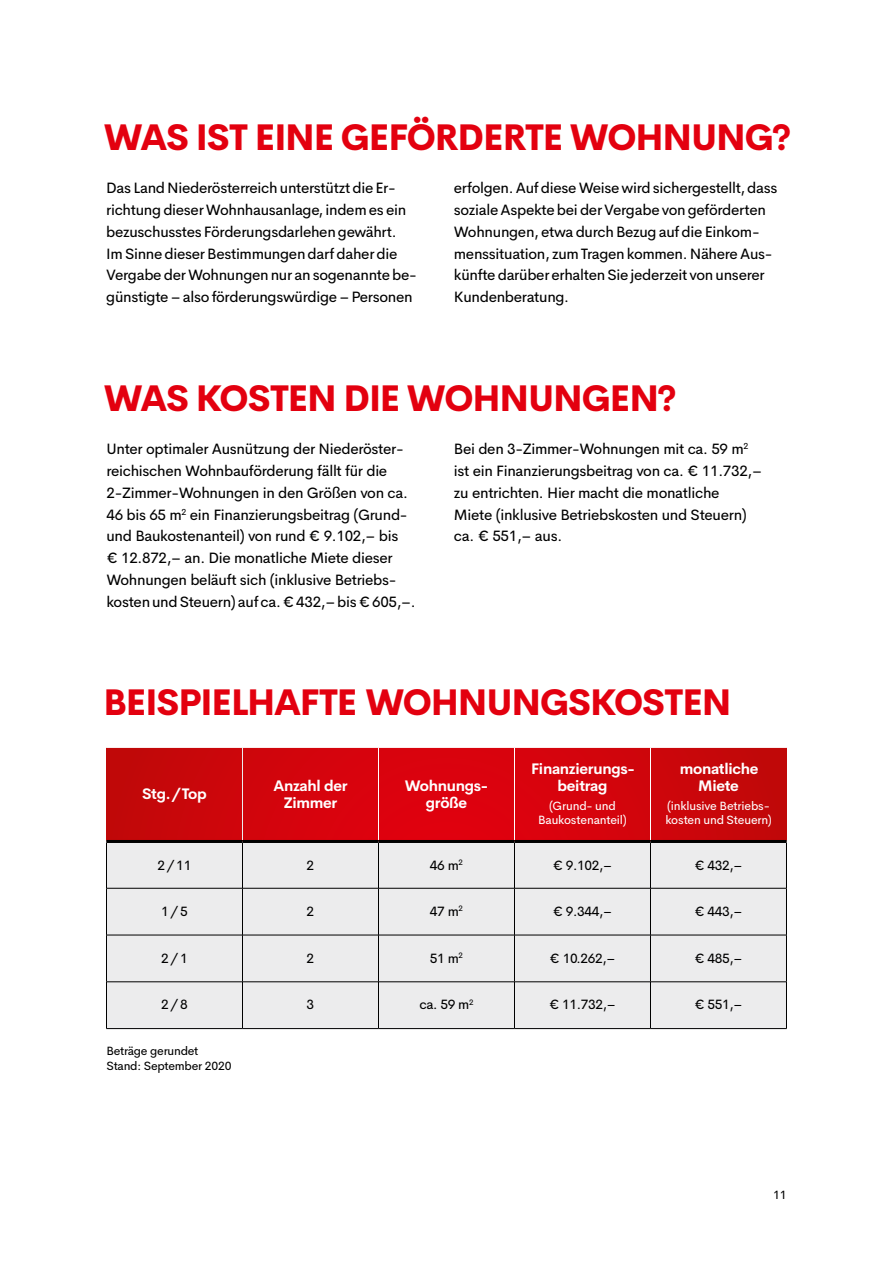
<style>
.page{position:relative;width:893px;height:1263px;background:#fff}
.page>*{position:absolute;margin:0;border:0;box-sizing:border-box;transform-origin:0 0}
.t1{font:800 36px "Cerebri Sans";letter-spacing:-.03em;color:#e3000f}
.t2{font:15px/21.8px "Cerebri Sans";letter-spacing:-.02em;color:#000}
.t3{font:700 15px/17.2px "Cerebri Sans";letter-spacing:-.02em;color:#fff;text-align:center}
.t4{font:13.5px "Cerebri Sans";letter-spacing:-.025em;color:#000}
.t5{font:12px/14.2px "Cerebri Sans";letter-spacing:-.015em;color:#fff;text-align:center}
.t6{font:12px/15px "Cerebri Sans";letter-spacing:-.02em;color:#000}
</style>
<div class="page">
<svg style="left:107px;top:748px;width:679px;height:92px;background:#d0040b"></svg>
<div style="left:107px;top:843px;width:407px;height:185px;background:#ececed"></div>
<div style="left:515px;top:843px;width:271px;height:185px;background:#ececed"></div>
<hr style="left:106px;top:843px;width:1px;height:45px;background:#000">
<hr style="left:242px;top:843px;width:1px;height:45px;background:#000">
<hr style="left:378px;top:843px;width:1px;height:45px;background:#000">
<hr style="left:514px;top:843px;width:1px;height:45px;background:#000">
<hr style="left:650px;top:843px;width:1px;height:45px;background:#000">
<hr style="left:786px;top:843px;width:1px;height:45px;background:#000">
<hr style="left:106px;top:888px;width:136px;height:1px;background:#000">
<hr style="left:106px;top:888px;width:1px;height:47px;background:#000">
<hr style="left:242px;top:888px;width:136px;height:1px;background:#000">
<hr style="left:242px;top:888px;width:1px;height:47px;background:#000">
<hr style="left:378px;top:888px;width:136px;height:1px;background:#000">
<hr style="left:378px;top:888px;width:1px;height:47px;background:#000">
<hr style="left:514px;top:888px;width:136px;height:1px;background:#000">
<hr style="left:514px;top:888px;width:1px;height:47px;background:#000">
<hr style="left:650px;top:888px;width:137px;height:1px;background:#000">
<hr style="left:650px;top:888px;width:1px;height:47px;background:#000">
<hr style="left:786px;top:888px;width:1px;height:47px;background:#000">
<hr style="left:106px;top:935px;width:136px;height:1px;background:#000">
<hr style="left:106px;top:935px;width:1px;height:46px;background:#000">
<hr style="left:242px;top:935px;width:136px;height:1px;background:#000">
<hr style="left:242px;top:935px;width:1px;height:46px;background:#000">
<hr style="left:378px;top:935px;width:136px;height:1px;background:#000">
<hr style="left:378px;top:935px;width:1px;height:46px;background:#000">
<hr style="left:514px;top:935px;width:136px;height:1px;background:#000">
<hr style="left:514px;top:935px;width:1px;height:46px;background:#000">
<hr style="left:650px;top:935px;width:137px;height:1px;background:#000">
<hr style="left:650px;top:935px;width:1px;height:46px;background:#000">
<hr style="left:786px;top:935px;width:1px;height:46px;background:#000">
<hr style="left:106px;top:981px;width:136px;height:1px;background:#000">
<hr style="left:106px;top:982px;width:1px;height:46px;background:#000">
<hr style="left:242px;top:981px;width:136px;height:1px;background:#000">
<hr style="left:242px;top:982px;width:1px;height:46px;background:#000">
<hr style="left:378px;top:981px;width:136px;height:1px;background:#000">
<hr style="left:378px;top:982px;width:1px;height:46px;background:#000">
<hr style="left:514px;top:981px;width:136px;height:1px;background:#000">
<hr style="left:514px;top:982px;width:1px;height:46px;background:#000">
<hr style="left:650px;top:981px;width:137px;height:1px;background:#000">
<hr style="left:650px;top:982px;width:1px;height:46px;background:#000">
<hr style="left:786px;top:982px;width:1px;height:46px;background:#000">
<hr style="left:106px;top:1028px;width:136px;height:1px;background:#000">
<hr style="left:242px;top:1028px;width:136px;height:1px;background:#000">
<hr style="left:378px;top:1028px;width:136px;height:1px;background:#000">
<hr style="left:514px;top:1028px;width:136px;height:1px;background:#000">
<hr style="left:650px;top:1028px;width:137px;height:1px;background:#000">
<hr style="left:378px;top:748px;width:1px;height:92px;background:#fff">
<hr style="left:514px;top:748px;width:1px;height:92px;background:#fff">
<hr style="left:650px;top:748px;width:1px;height:92px;background:#fff">
<hr style="left:106px;top:840px;width:136px;height:3px;background:#000">
<hr style="left:242px;top:840px;width:136px;height:3px;background:#000">
<hr style="left:378px;top:840px;width:136px;height:3px;background:#000">
<hr style="left:514px;top:840px;width:136px;height:3px;background:#000">
<hr style="left:650px;top:840px;width:137px;height:3px;background:#000">
<hr style="left:242px;top:748px;width:1px;height:92px;background:#ececed">
<h1 class="t1" style="left:104px;top:107px;width:689px">WAS IST EINE GEFÖRDERTE WOHNUNG?</h1>
<p class="t2" style="left:106px;top:176px;width:312px">Das Land Niederösterreich unterstützt die Er&shy;richtung dieser Wohnhausanlage, indem es ein bezuschusstes Förderungsdarlehen gewährt.<br>Im Sinne dieser Bestimmungen darf daher die Vergabe der Wohnungen nur an sogenannte be&shy;günstigte – also förderungswürdige – Personen</p>
<p class="t2" style="left:454px;top:176px;width:325px">erfolgen. Auf diese Weise wird sichergestellt, dass soziale Aspekte bei der Vergabe von geförderten Wohnungen, etwa durch Bezug auf die Einkom&shy;menssituation, zum Tragen kommen. Nähere Aus&shy;künfte darüber erhalten Sie jederzeit von unserer Kundenberatung.</p>
<h1 class="t1" style="left:104px;top:368px;width:574px">WAS KOSTEN DIE WOHNUNGEN?</h1>
<p class="t2" style="left:106px;top:437px;width:311px">Unter optimaler Ausnützung der Niederöster&shy;reichischen Wohnbauförderung fällt für die 2-Zimmer-Wohnungen in den Größen von ca.<br>46 bis 65 m<sup>2</sup> ein Finanzierungsbeitrag (Grund&shy;und Baukostenanteil) von rund € 9.102,– bis<br>€ 12.872,– an. Die monatliche Miete dieser Wohnungen beläuft sich (inklusive Betriebs&shy;kosten und Steuern) auf ca. € 432,– bis € 605,–.</p>
<p class="t2" style="left:454px;top:437px;width:310px">Bei den 3-Zimmer-Wohnungen mit ca. 59 m<sup>2 </sup>ist ein Finanzierungsbeitrag von ca. € 11.732,– zu entrichten. Hier macht die monatliche<br>Miete (inklusive Betriebskosten und Steuern) ca. € 551,– aus.</p>
<h1 class="t1" style="left:103px;top:673px;width:630px">BEISPIELHAFTE WOHNUNGSKOSTEN</h1>
<p class="t3" style="left:142px;top:784px;width:66px">Stg./Top</p>
<p class="t3" style="left:273px;top:775px;width:75px">Anzahl der<br>Zimmer</p>
<p class="t3" style="left:405px;top:775px;width:85px">Wohnungs&shy;größe</p>
<p class="t3" style="left:531px;top:759px;width:105px">Finanzierungs&shy;beitrag</p>
<p class="t5" style="left:538px;top:798px;width:90px">(Grund- und<br>Baukostenanteil)</p>
<p class="t3" style="left:680px;top:759px;width:80px">monatliche<br>Miete</p>
<p class="t5" style="left:665px;top:798px;width:108px;text-align:left">(inklusive Betriebs&shy;kosten und Steuern)</p>
<p class="t4" style="left:157px;top:854px;width:36px">2/11</p>
<p class="t4" style="left:307px;top:854px;width:9px">2</p>
<p class="t4" style="left:430px;top:854px;width:35px">46 m<sup>2</sup></p>
<p class="t4" style="left:553px;top:854px;width:61px">€ 9.102,–</p>
<p class="t4" style="left:694px;top:854px;width:50px">€ 432,–</p>
<p class="t4" style="left:161px;top:900px;width:28px">1/5</p>
<p class="t4" style="left:307px;top:900px;width:9px">2</p>
<p class="t4" style="left:430px;top:900px;width:35px">47 m<sup>2</sup></p>
<p class="t4" style="left:553px;top:900px;width:61px">€ 9.344,–</p>
<p class="t4" style="left:694px;top:900px;width:50px">€ 443,–</p>
<p class="t4" style="left:161px;top:947px;width:28px">2/1</p>
<p class="t4" style="left:307px;top:947px;width:9px">2</p>
<p class="t4" style="left:430px;top:947px;width:35px">51 m<sup>2</sup></p>
<p class="t4" style="left:550px;top:947px;width:67px">€ 10.262,–</p>
<p class="t4" style="left:694px;top:947px;width:50px">€ 485,–</p>
<p class="t4" style="left:161px;top:994px;width:28px">2/8</p>
<p class="t4" style="left:307px;top:994px;width:9px">3</p>
<p class="t4" style="left:419px;top:994px;width:56px">ca. 59 m<sup>2</sup></p>
<p class="t4" style="left:549px;top:994px;width:68px">€ 11.732,–</p>
<p class="t4" style="left:694px;top:994px;width:50px">€ 551,–</p>
<p class="t6" style="left:106px;top:1042px;width:127px">Beträge gerundet<br>Stand: September 2020</p>
<p class="t6" style="left:773px;top:1186px;width:15px">11</p>
</div>
